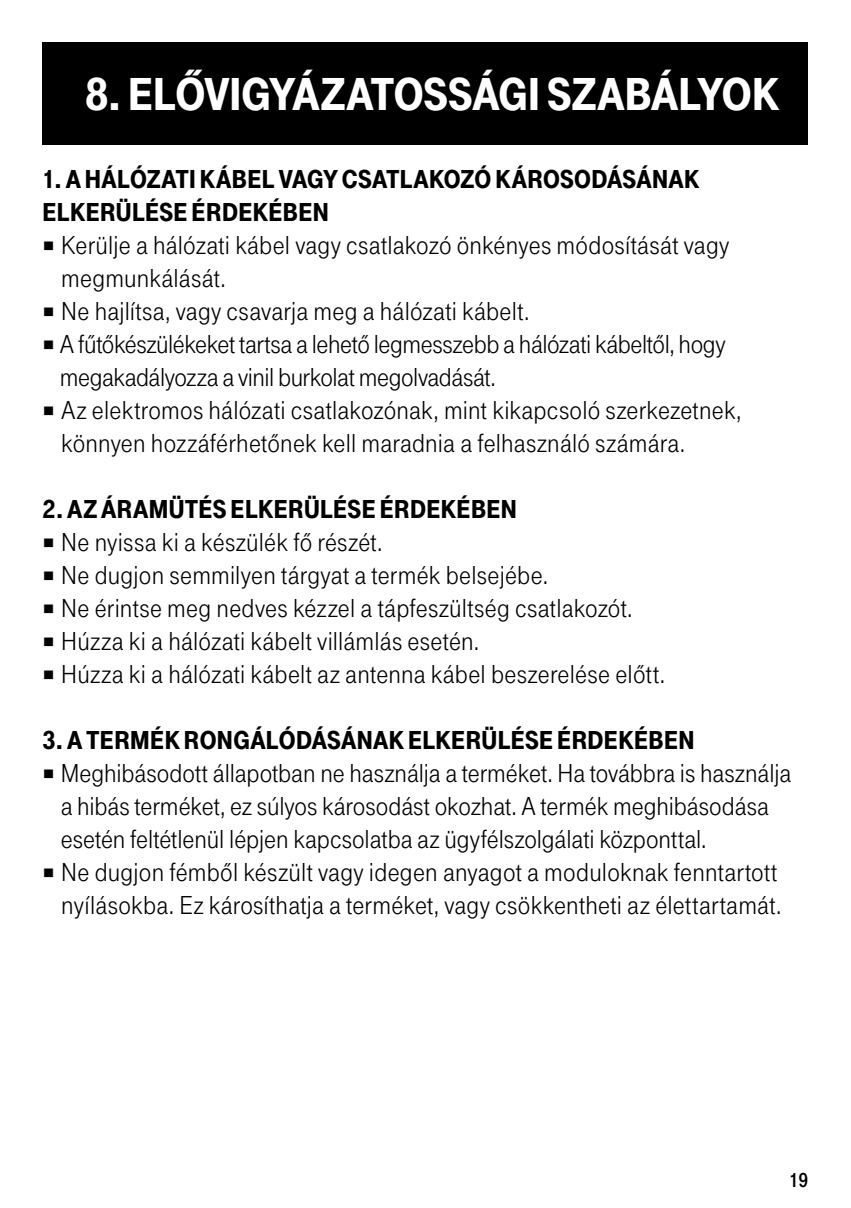
<style>
.page{position:relative;width:851px;height:1208px;background:#fff}
.page>*{position:absolute;margin:0;border:0;box-sizing:border-box;transform-origin:0 0}
.t1{font:48px "Tele Grotesk H Ultr";color:#fff}
.t2{font:27px/33px "Tele Grotesk H Norm";letter-spacing:.005em;color:#000}
.t3{font:27px/33px "Tele Grotesk H Ultr";letter-spacing:.015em;color:#000}
.t4{font:27px "Tele Grotesk H Norm";letter-spacing:-.015em;color:#000}
.t5{font:700 21px "Tele Grotesk H";color:#000}
</style>
<div class="page">
<div style="left:43px;top:43px;width:765px;height:102px;background:#000"></div>
<h1 class="t1" style="left:85px;top:67px;width:695px">8. ELŐVIGYÁZATOSSÁGI SZABÁLYOK</h1>
<p class="t3" style="left:43px;top:163px;width:658px">1. A HÁLÓZATI KÁBEL VAGY CSATLAKOZÓ KÁROSODÁSÁNAK<br>ELKERÜLÉSE ÉRDEKÉBEN</p>
<p class="t2" style="left:43px;top:229px;width:688px">¦ Kerülje a hálózati kábel vagy csatlakozó önkényes módosítását vagy</p>
<p class="t2" style="left:61px;top:262px;width:166px">megmunkálását.</p>
<p class="t2" style="left:43px;top:295px;width:488px">¦ Ne hajlítsa, vagy csavarja meg a hálózati kábelt.</p>
<p class="t4" style="left:43px;top:329px;width:684px">¦ A fűtőkészülékeket tartsa a lehető legmesszebb a hálózati kábeltől, hogy</p>
<p class="t4" style="left:60px;top:362px;width:437px">megakadályozza a vinil burkolat megolvadását.</p>
<p class="t2" style="left:43px;top:394px;width:700px">¦ Az elektromos hálózati csatlakozónak, mint kikapcsoló szerkezetnek,</p>
<p class="t2" style="left:61px;top:427px;width:625px">könnyen hozzáférhetőnek kell maradnia a felhasználó számára.</p>
<p class="t3" style="left:43px;top:493px;width:476px">2. AZ ÁRAMÜTÉS ELKERÜLÉSE ÉRDEKÉBEN</p>
<p class="t2" style="left:43px;top:526px;width:624px">¦ Ne nyissa ki a készülék fő részét.<br>¦ Ne dugjon semmilyen tárgyat a termék belsejébe.<br>¦ Ne érintse meg nedves kézzel a tápfeszültség csatlakozót.<br>¦ Húzza ki a hálózati kábelt villámlás esetén.<br>¦ Húzza ki a hálózati kábelt az antenna kábel beszerelése előtt.</p>
<p class="t3" style="left:43px;top:724px;width:653px">3. A TERMÉK RONGÁLÓDÁSÁNAK ELKERÜLÉSE ÉRDEKÉBEN</p>
<p class="t2" style="left:43px;top:757px;width:750px">¦ Meghibásodott állapotban ne használja a terméket. Ha továbbra is használja</p>
<p class="t2" style="left:61px;top:790px;width:709px">a hibás terméket, ez súlyos károsodást okozhat. A termék meghibásodása</p>
<p class="t2" style="left:61px;top:823px;width:647px">esetén feltétlenül lépjen kapcsolatba az ügyfélszolgálati központtal.</p>
<p class="t2" style="left:43px;top:856px;width:736px">¦ Ne dugjon fémből készült vagy idegen anyagot a moduloknak fenntartott</p>
<p class="t2" style="left:61px;top:889px;width:721px">nyílásokba. Ez károsíthatja a terméket, vagy csökkentheti az élettartamát.</p>
<p class="t5" style="left:789px;top:1168px;width:21px">19</p>
</div>
